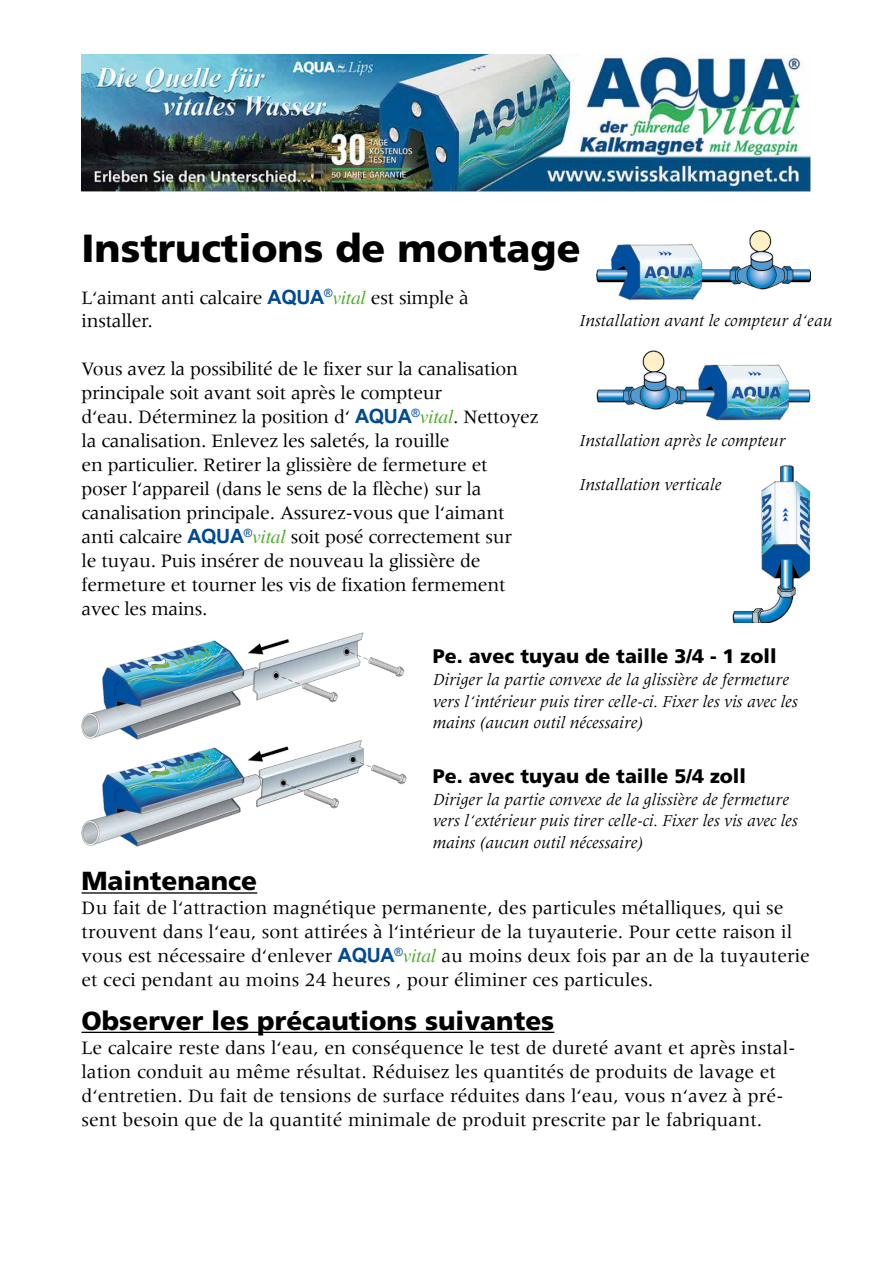
<style>
.page{position:relative;width:893px;height:1263px;background:#fff}
.page>*{position:absolute;margin:0;border:0;box-sizing:border-box;transform-origin:0 0}
.t1{font:900 39.15px "Frutiger";color:#000}
.t2{font:900 26.1px "Frutiger";color:#000}
.t3{font:19.65px/24px "Meridien LT Std";color:#000}
.t4{font:900 19.65px "Frutiger";color:#000}
.t5{font:italic 17.4px/21.8px "Meridien LT Std";color:#000}
.s1{font-family:"Arial";font-weight:700;color:#004994}
.s2{font-family:"Times";font-style:italic;color:#52ae32}
</style>
<div class="page">
<img style="left:596px;top:231px;width:214px;height:70px">
<img style="left:596px;top:350px;width:214px;height:70px">
<img style="left:733px;top:465px;width:77px;height:157px">
<img style="left:86px;top:632px;width:319px;height:83px">
<img style="left:81px;top:715px;width:326px;height:132px">
<img style="left:82px;top:54px;width:728px;height:138px">
<hr style="left:82px;top:892px;width:175px;height:2px;background:#000">
<hr style="left:82px;top:1032px;width:472px;height:1px;background:#000">
<h1 class="t1" style="left:82px;top:224px;width:501px">Instructions de montage</h1>
<p class="t3" style="left:82px;top:285px;width:389px">L‘aimant anti calcaire <span class="s1">AQUA</span><sup>®</sup><span class="s2">vital</span> est simple à installer.</p>
<p class="t3" style="left:82px;top:357px;width:458px">Vous avez la possibilité de le fixer sur la canalisation principale soit avant soit après le compteur<br>d‘eau. Déterminez la position d‘ <span class="s1">AQUA</span><sup>®</sup><span class="s2">vital</span>. Nettoyez la canalisation. Enlevez les saletés, la rouille<br>en particulier. Retirer la glissière de fermeture et<br>poser l‘appareil (dans le sens de la flèche) sur la canalisation principale. Assurez-vous que l‘aimant anti calcaire <span class="s1">AQUA</span><sup>®</sup><span class="s2">vital</span> soit posé correctement sur<br>le tuyau. Puis insérer de nouveau la glissière de fermeture et tourner les vis de fixation fermement avec les mains.</p>
<p class="t4" style="left:433px;top:644px;width:345px">Pe. avec tuyau de taille 3/4 - 1 zoll</p>
<p class="t5" style="left:433px;top:669px;width:367px">Diriger la partie convexe de la glissière de fermeture vers l‘intérieur puis tirer celle-ci. Fixer les vis avec les mains (aucun outil nécessaire)</p>
<p class="t4" style="left:433px;top:764px;width:315px">Pe. avec tuyau de taille 5/4 zoll</p>
<p class="t5" style="left:433px;top:788px;width:367px">Diriger la partie convexe de la glissière de fermeture vers l‘extérieur puis tirer celle-ci. Fixer les vis avec les mains (aucun outil nécessaire)</p>
<h2 class="t2" style="left:82px;top:865px;width:177px">Maintenance</h2>
<p class="t3" style="left:82px;top:896px;width:730px">Du fait de l‘attraction magnétique permanente, des particules métalliques, qui se trouvent dans l‘eau, sont attirées à l‘intérieur de la tuyauterie. Pour cette raison il vous est nécessaire d‘enlever <span class="s1">AQUA</span><sup>®</sup><span class="s2">vital</span> au moins deux fois par an de la tuyauterie et ceci pendant au moins 24 heures , pour éliminer ces particules.</p>
<h2 class="t2" style="left:82px;top:1005px;width:474px">Observer les précautions suivantes</h2>
<p class="t3" style="left:82px;top:1035px;width:716px">Le calcaire reste dans l‘eau, en conséquence le test de dureté avant et après instal&shy;lation conduit au même résultat. Réduisez les quantités de produits de lavage et d‘entretien. Du fait de tensions de surface réduites dans l‘eau, vous n‘avez à pré&shy;sent besoin que de la quantité minimale de produit prescrite par le fabriquant.</p>
<p class="t5" style="left:580px;top:310px;width:254px">Installation avant le compteur d‘eau</p>
<p class="t5" style="left:580px;top:430px;width:207px">Installation après le compteur</p>
<p class="t5" style="left:580px;top:474px;width:143px">Installation verticale</p>
</div>
